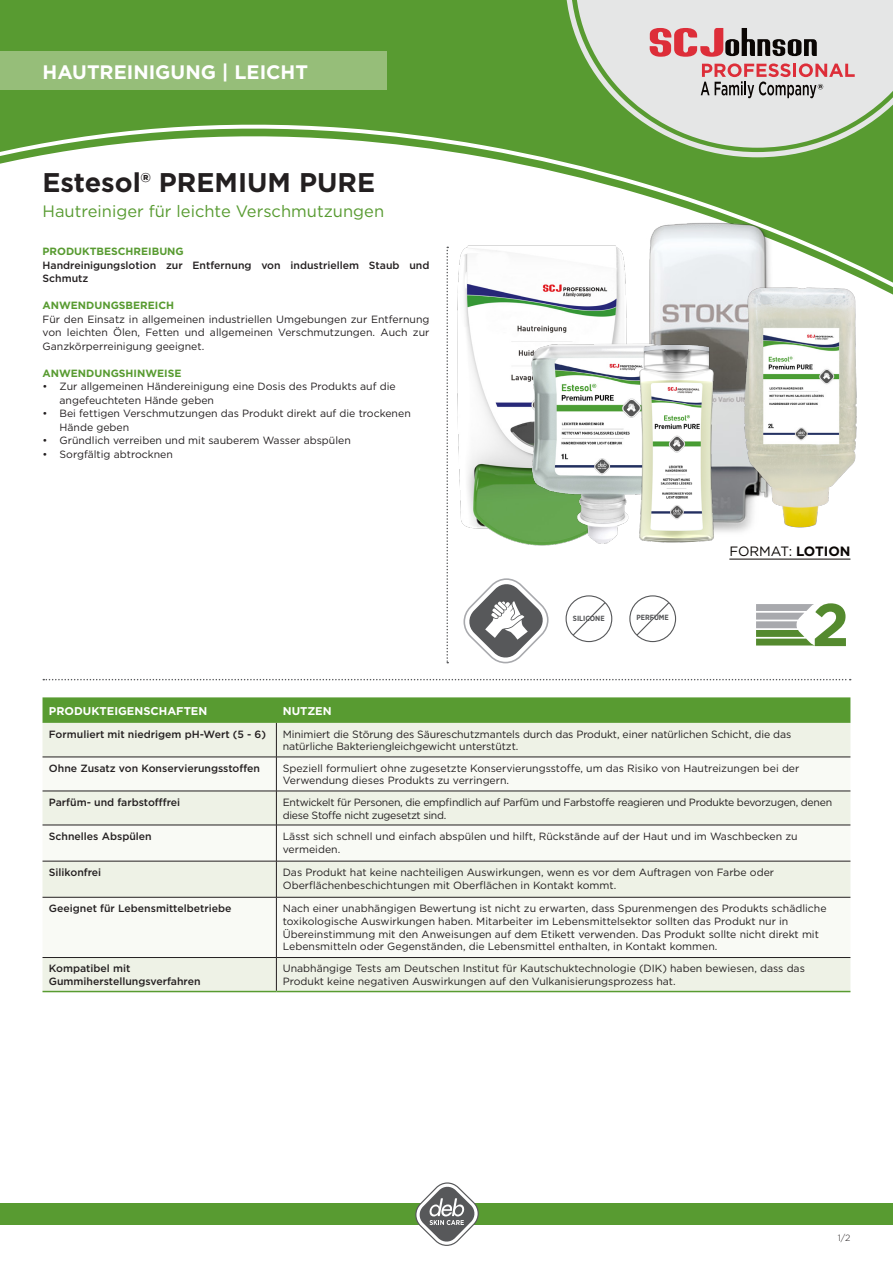
<style>
.page{position:relative;width:893px;height:1263px;background:#fff}
.page>*{position:absolute;margin:0;border:0;box-sizing:border-box;transform-origin:0 0}
.Product_Title{font:700 27px "Gotham";color:#231f20}
.t1{font:700 19.5px "Gotham";color:#fff}
.Product_Title-2{font:16.5px "Gotham";color:#589b31}
.t2{font:13.5px "Gotham";color:#0a0604}
.t3{font:700 11.25px "Gotham";color:#fff}
.t4{font:10.5px/12.8px "Gotham";color:#231f20}
.t5{font:500 10.5px/12.8px "Gotham";color:#231f20}
.t6{font:10.5px/12.8px "Gotham";letter-spacing:-.025em;color:#231f20}
.t7{font:700 10.5px "Gotham";color:#589b31}
.t8{font:300 9px "Gotham";color:#231f20}
.t9{font:700 7.5px "Gotham Narrow";color:#57585a}
.s1{font-weight:700}
</style>
<div class="page">
<div style="left:0;top:1203px;width:893px;height:22px;background:#589b31"></div>
<svg style="left:415px;top:1182px;width:64px;height:64px"></svg>
<div style="left:0;top:0;width:566px;height:119px;background:#589b31"></div>
<svg style="left:0;top:119px;width:893px;height:176px"></svg>
<div style="left:0;top:51px;width:387px;height:38px;background:#96be79"></div>
<svg style="left:566px;top:0;width:327px;height:157px;background:#6ea64d"></svg>
<svg style="left:576px;top:0;width:317px;height:148px;background:#c8d6c1"></svg>
<svg style="left:649px;top:28px;width:168px;height:29px;background:#b28789"></svg>
<svg style="left:701px;top:63px;width:154px;height:35px;background:#cbacad"></svg>
<img style="left:631px;top:221px;width:160px;height:311px">
<svg style="left:446px;top:554px;width:2px;height:109px"></svg>
<svg style="left:43px;top:679px;width:808px;height:1px"></svg>
<hr style="left:729px;top:559px;width:121px;height:1px;background:#0a0604">
<svg style="left:43px;top:697px;width:807px;height:26px;background:#5b9d35"></svg>
<div style="left:43px;top:723px;width:807px;height:268px;background:#eef2e6"></div>
<svg style="left:43px;top:758px;width:807px;height:199px;fill:#f9faf5"></svg>
<hr style="left:276px;top:723px;width:1px;height:34px;background:#231f20">
<hr style="left:43px;top:757px;width:233px;height:1px;background:#231f20">
<hr style="left:276px;top:757px;width:574px;height:1px;background:#231f20">
<hr style="left:276px;top:757px;width:1px;height:34px;background:#231f20">
<hr style="left:43px;top:791px;width:233px;height:1px;background:#231f20">
<hr style="left:276px;top:791px;width:574px;height:1px;background:#231f20">
<hr style="left:276px;top:791px;width:1px;height:34px;background:#231f20">
<hr style="left:43px;top:825px;width:233px;height:1px;background:#231f20">
<hr style="left:276px;top:825px;width:574px;height:1px;background:#231f20">
<hr style="left:276px;top:825px;width:1px;height:36px;background:#231f20">
<hr style="left:43px;top:861px;width:233px;height:1px;background:#231f20">
<hr style="left:276px;top:861px;width:574px;height:1px;background:#231f20">
<hr style="left:276px;top:861px;width:1px;height:36px;background:#231f20">
<hr style="left:43px;top:897px;width:233px;height:1px;background:#231f20">
<hr style="left:276px;top:897px;width:574px;height:1px;background:#231f20">
<hr style="left:276px;top:897px;width:1px;height:60px;background:#231f20">
<hr style="left:43px;top:957px;width:233px;height:1px;background:#231f20">
<hr style="left:276px;top:957px;width:574px;height:1px;background:#231f20">
<hr style="left:276px;top:958px;width:1px;height:33px;background:#231f20">
<hr style="left:43px;top:991px;width:233px;height:1px;background:#589b31">
<hr style="left:276px;top:991px;width:574px;height:1px;background:#589b31">
<svg style="left:635px;top:601px;width:35px;height:36px"></svg>
<div style="left:629px;top:595px;width:47px;height:47px;border:1px solid #57585a;border-radius:50%"></div>
<svg style="left:463px;top:578px;width:86px;height:85px"></svg>
<img style="left:445px;top:238px;width:191px;height:316px">
<img style="left:519px;top:339px;width:168px;height:214px">
<img style="left:634px;top:341px;width:86px;height:204px">
<svg style="left:572px;top:601px;width:35px;height:36px"></svg>
<div style="left:566px;top:595px;width:46px;height:47px;border:1px solid #57585a;border-radius:50%"></div>
<img style="left:731px;top:284px;width:138px;height:248px">
<svg style="left:756px;top:603px;width:90px;height:43px"></svg>
<p class="t1" style="left:43px;top:60px;width:267px">HAUTREINIGUNG | LEICHT</p>
<p class="Product_Title" style="left:43px;top:164px;width:334px">Estesol® PREMIUM PURE</p>
<p class="Product_Title-2" style="left:43px;top:201px;width:343px">Hautreiniger für leichte Verschmutzungen</p>
<p class="t7" style="left:43px;top:244px;width:143px">PRODUKTBESCHREIBUNG</p>
<p class="t5" style="left:43px;top:258px;width:388px;line-height:13.5px">Handreinigungslotion zur Entfernung von industriellem Staub und<br>Schmutz</p>
<p class="t7" style="left:43px;top:298px;width:133px">ANWENDUNGSBEREICH</p>
<p class="t4" style="left:43px;top:312px;width:388px;line-height:13.5px;text-align:justify">Für den Einsatz in allgemeinen industriellen Umgebungen zur Entfernung von leichten Ölen, Fetten und allgemeinen Verschmutzungen. Auch zur Ganzkörperreinigung geeignet.</p>
<p class="t7" style="left:43px;top:366px;width:140px">ANWENDUNGSHINWEISE</p>
<p class="t4" style="left:60px;top:379px;width:338px;line-height:13.5px;text-indent:-17px">• Zur allgemeinen Händereinigung eine Dosis des Produkts auf die angefeuchteten Hände geben</p>
<p class="t4" style="left:60px;top:406px;width:353px;line-height:13.5px;text-indent:-17px">• Bei fettigen Verschmutzungen das Produkt direkt auf die trockenen<br>Hände geben</p>
<p class="t4" style="left:43px;top:434px;width:310px">• Gründlich verreiben und mit sauberem Wasser abspülen</p>
<p class="t4" style="left:43px;top:447px;width:132px">• Sorgfältig abtrocknen</p>
<p class="t9" style="left:573px;top:613px;width:33px">SILICONE</p>
<p class="t9" style="left:637px;top:613px;width:34px">PERFUME</p>
<p class="t2" style="left:729px;top:543px;width:123px">FORMAT: <span class="s1">LOTION</span></p>
<p class="t3" style="left:49px;top:703px;width:160px">PRODUKTEIGENSCHAFTEN</p>
<p class="t3" style="left:283px;top:703px;width:50px">NUTZEN</p>
<p class="t5" style="left:49px;top:727px;width:219px">Formuliert mit niedrigem pH-Wert (5 - 6)</p>
<p class="t4" style="left:283px;top:727px;width:510px">Minimiert die Störung des Säureschutzmantels durch das Produkt, einer natürlichen Schicht, die das natürliche Bakteriengleichgewicht unterstützt.</p>
<p class="t5" style="left:49px;top:761px;width:213px">Ohne Zusatz von Konservierungsstoffen</p>
<p class="t4" style="left:283px;top:761px;width:518px">Speziell formuliert ohne zugesetzte Konservierungsstoffe, um das Risiko von Hautreizungen bei der<br>Verwendung dieses Produkts zu verringern.</p>
<p class="t5" style="left:49px;top:795px;width:133px">Parfüm- und farbstofffrei</p>
<p class="t6" style="left:283px;top:795px;width:551px">Entwickelt für Personen, die empfindlich auf Parfüm und Farbstoffe reagieren und Produkte bevorzugen, denen diese Stoffe nicht zugesetzt sind.</p>
<p class="t5" style="left:49px;top:829px;width:104px">Schnelles Abspülen</p>
<p class="t4" style="left:283px;top:829px;width:516px">Lässt sich schnell und einfach abspülen und hilft, Rückstände auf der Haut und im Waschbecken zu vermeiden.</p>
<p class="t5" style="left:49px;top:866px;width:54px">Silikonfrei</p>
<p class="t4" style="left:283px;top:865px;width:493px">Das Produkt hat keine nachteiligen Auswirkungen, wenn es vor dem Auftragen von Farbe oder<br>Oberflächenbeschichtungen mit Oberflächen in Kontakt kommt.</p>
<p class="t5" style="left:49px;top:902px;width:184px">Geeignet für Lebensmittelbetriebe</p>
<p class="t4" style="left:283px;top:902px;width:545px">Nach einer unabhängigen Bewertung ist nicht zu erwarten, dass Spurenmengen des Produkts schädliche toxikologische Auswirkungen haben. Mitarbeiter im Lebensmittelsektor sollten das Produkt nur in Übereinstimmung mit den Anweisungen auf dem Etikett verwenden. Das Produkt sollte nicht direkt mit Lebensmitteln oder Gegenständen, die Lebensmittel enthalten, in Kontakt kommen.</p>
<p class="t5" style="left:49px;top:962px;width:153px">Kompatibel mit<br>Gummiherstellungsverfahren</p>
<p class="t4" style="left:283px;top:962px;width:524px">Unabhängige Tests am Deutschen Institut für Kautschuktechnologie (DIK) haben bewiesen, dass das<br>Produkt keine negativen Auswirkungen auf den Vulkanisierungsprozess hat.</p>
<p class="t8" style="left:838px;top:1232px;width:14px">1/2</p>
</div>
